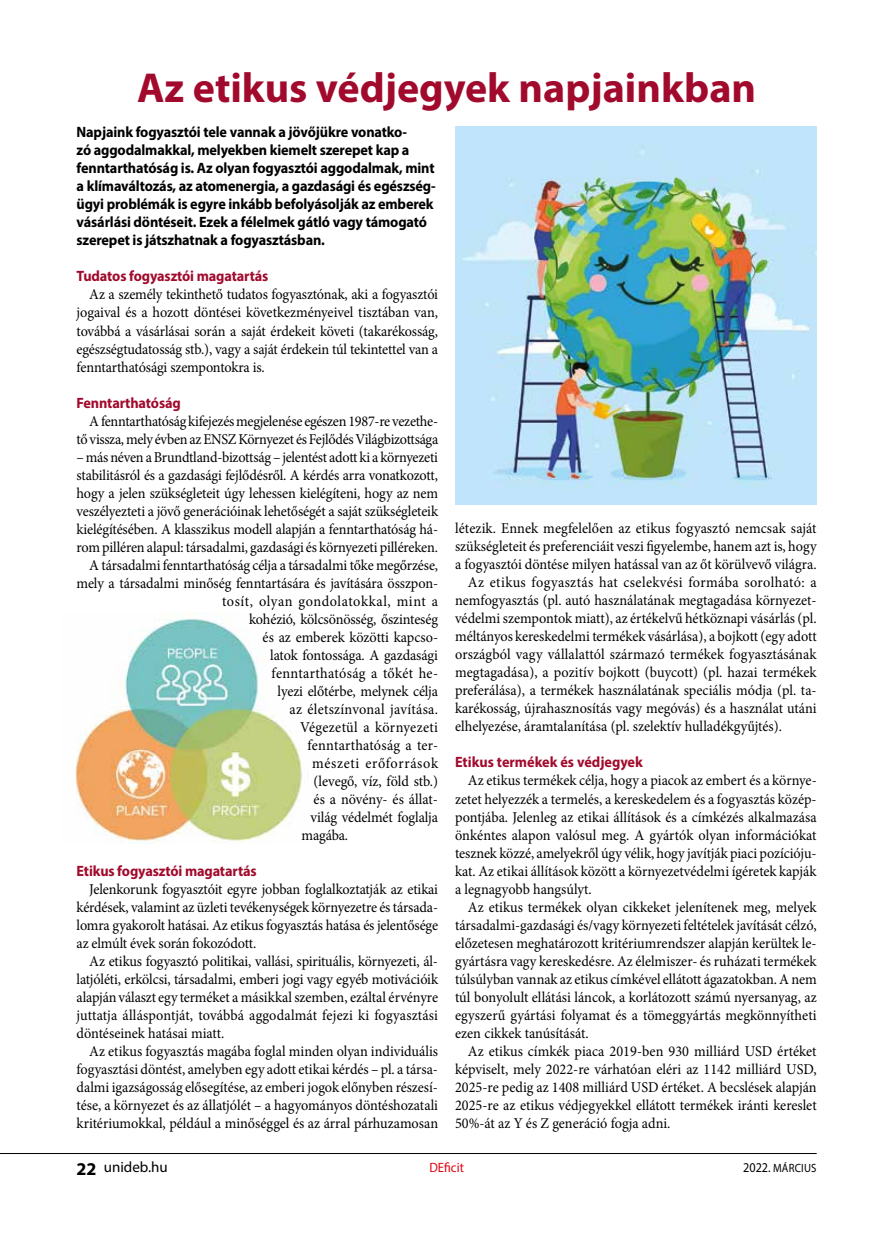
<style>
.page{position:relative;width:872px;height:1234px;background:#fff}
.page>*{position:absolute;margin:0;border:0;box-sizing:border-box;transform-origin:0 0}
.t1{font:700 42px "Myriad Pro";color:#a10a2c}
.t2{font:15px/18px "Minion Pro";letter-spacing:-.005em;color:#000;text-align:justify;scale:.95 1}
.t3{font:700 15px/18px "Myriad Pro";letter-spacing:-.01em;color:#000;scale:.95 1}
.t4{font:700 15px "Myriad Pro";letter-spacing:-.01em;color:#a10a2c;scale:.95 1}
.t5{font:15px "Minion Pro";letter-spacing:-.025em;color:#000;scale:.95 1}
.t6{font:15px "Minion Pro";letter-spacing:.025em;color:#000;scale:.95 1}
.t7{font:15px "Myriad Pro";color:#000}
.t8{font:13.5px "Myriad Pro";color:#e30613;scale:.95 1}
.t9{font:12px "Myriad Pro";letter-spacing:.02em;color:#000;scale:.9 1}
.s1{font-weight:700;font-size:18px}
.s2{font-size:13.5px}
</style>
<div class="page">
<hr style="left:0;top:1152px;width:816px;height:1px;background:#000">
<img style="left:455px;top:126px;width:361px;height:378px">
<img style="left:75px;top:618px;width:227px;height:225px">
<h1 class="t1" style="left:137px;top:61px;width:620px">Az etikus védjegyek napjainkban</h1>
<p class="t3" style="left:77px;top:123px;width:379px">Napjaink fogyasztói tele vannak a jövőjükre vonatko-<br>zó aggodalmakkal, melyekben kiemelt szerepet kap a fenntarthatóság is. Az olyan fogyasztói aggodalmak, mint a klímaváltozás, az atomenergia, a gazdasági és egészség&shy;ügyi problémák is egyre inkább befolyásolják az emberek vásárlási döntéseit. Ezek a félelmek gátló vagy támogató szerepet is játszhatnak a fogyasztásban.</p>
<p class="t4" style="left:77px;top:266px;width:203px">Tudatos fogyasztói magatartás</p>
<p class="t2" style="left:77px;top:286px;width:382px;text-indent:13px">Az a személy tekinthető tudatos fogyasztónak, aki a fogyasztói jogaival és a hozott döntései következményeivel tisztában van, továbbá a vásárlásai során a saját érdekeit követi (takarékosság, egészségtudatosság stb.), vagy a saját érdekein túl tekintettel van a fenntarthatósági szempontokra is.</p>
<p class="t4" style="left:77px;top:392px;width:111px">Fenntarthatóság</p>
<p class="t2" style="left:77px;top:412px;width:382px;text-align:right">A fenntarthatóság kifejezés megjelenése egészen 1987-re vezethe&shy;tő vissza, mely évben az ENSZ Környezet és Fejlődés Világbizottsága</p>
<p class="t5" style="left:77px;top:446px;width:382px">– más néven a Brundtland-bizottság – jelentést adott ki a környezeti</p>
<p class="t2" style="left:77px;top:466px;width:382px">stabilitásról és a gazdasági fejlődésről. A kérdés arra vonatkozott,</p>
<p class="t2" style="left:77px;top:484px;width:382px">hogy a jelen szükségleteit úgy lehessen kielégíteni, hogy az nem</p>
<p class="t2" style="left:77px;top:502px;width:382px">veszélyezteti a jövő generációinak lehetőségét a saját szükségleteik</p>
<p class="t2" style="left:77px;top:520px;width:382px">kielégítésében. A klasszikus modell alapján a fenntarthatóság há-</p>
<p class="t2" style="left:77px;top:538px;width:382px">rom pilléren alapul: társadalmi, gazdasági és környezeti pilléreken.</p>
<p class="t2" style="left:89px;top:556px;width:368px">A társadalmi fenntarthatóság célja a társadalmi tőke megőrzése,</p>
<p class="t2" style="left:77px;top:574px;width:382px">mely a társadalmi minőség fenntartására és javítására összpon-</p>
<p class="t2" style="left:222px;top:592px;width:229px">tosít, olyan gondolatokkal, mint a</p>
<p class="t2" style="left:249px;top:610px;width:200px">kohézió, kölcsönösség, őszinteség</p>
<p class="t2" style="left:263px;top:628px;width:186px">és az emberek közötti kapcso-</p>
<p class="t2" style="left:270px;top:646px;width:178px">latok fontossága. A gazdasági</p>
<p class="t2" style="left:272px;top:664px;width:177px">fenntarthatóság a tőkét he-</p>
<p class="t2" style="left:278px;top:682px;width:170px">lyezi előtérbe, melynek célja</p>
<p class="t2" style="left:290px;top:700px;width:158px">az életszínvonal javítása.</p>
<p class="t2" style="left:300px;top:718px;width:147px">Végezetül a környezeti</p>
<p class="t2" style="left:308px;top:736px;width:139px">fenntarthatóság a ter-</p>
<p class="t2" style="left:312px;top:754px;width:134px">mészeti erőforrások</p>
<p class="t2" style="left:314px;top:772px;width:132px">(levegő, víz, föld stb.)</p>
<p class="t2" style="left:314px;top:790px;width:132px">és a növény- és állat-</p>
<p class="t2" style="left:311px;top:808px;width:136px">világ védelmét foglalja</p>
<p class="t2" style="left:302px;top:826px;width:51px">magába.</p>
<p class="t4" style="left:77px;top:860px;width:191px">Etikus fogyasztói magatartás</p>
<p class="t2" style="left:77px;top:880px;width:382px;text-indent:13px">Jelenkorunk fogyasztóit egyre jobban foglalkoztatják az etikai kérdések, valamint az üzleti tevékenységek környezetre és társada&shy;lomra gyakorolt hatásai. Az etikus fogyasztás hatása és jelentősége az elmúlt évek során fokozódott.</p>
<p class="t2" style="left:77px;top:952px;width:382px;text-indent:13px">Az etikus fogyasztó politikai, vallási, spirituális, környezeti, ál&shy;latjóléti, erkölcsi, társadalmi, emberi jogi vagy egyéb motivációik alapján választ egy terméket a másikkal szemben, ezáltal érvényre juttatja álláspontját, továbbá aggodalmát fejezi ki fogyasztási döntéseinek hatásai miatt.</p>
<p class="t2" style="left:77px;top:1042px;width:382px;text-indent:13px">Az etikus fogyasztás magába foglal minden olyan individuális fogyasztási döntést, amelyben egy adott etikai kérdés – pl. a társa&shy;dalmi igazságosság elősegítése, az emberi jogok előnyben részesí&shy;tése, a környezet és az állatjólét – a hagyományos döntéshozatali kritériumokkal, például a minőséggel és az árral párhuzamosan</p>
<p class="t2" style="left:455px;top:519px;width:382px">létezik. Ennek megfelelően az etikus fogyasztó nemcsak saját</p>
<p class="t2" style="left:455px;top:537px;width:382px">szükségleteit és preferenciáit veszi figyelembe, hanem azt is, hogy</p>
<p class="t2" style="left:455px;top:555px;width:382px">a fogyasztói döntése milyen hatással van az őt körülvevő világra.</p>
<p class="t6" style="left:468px;top:572px;width:369px">Az etikus fogyasztás hat cselekvési formába sorolható: a</p>
<p class="t2" style="left:455px;top:591px;width:382px">nemfogyasztás (pl. autó használatának megtagadása környezet-</p>
<p class="t2" style="left:455px;top:609px;width:382px">védelmi szempontok miatt), az értékelvű hétköznapi vásárlás (pl.</p>
<p class="t2" style="left:455px;top:627px;width:382px">méltányos kereskedelmi termékek vásárlása), a bojkott (egy adott</p>
<p class="t2" style="left:455px;top:645px;width:382px">országból vagy vállalattól származó termékek fogyasztásának</p>
<p class="t2" style="left:455px;top:663px;width:382px">megtagadása), a pozitív bojkott (buycott) (pl. hazai termékek</p>
<p class="t2" style="left:455px;top:681px;width:382px">preferálása), a termékek használatának speciális módja (pl. ta-</p>
<p class="t2" style="left:455px;top:699px;width:382px">karékosság, újrahasznosítás vagy megóvás) és a használat utáni</p>
<p class="t2" style="left:455px;top:717px;width:345px">elhelyezése, áramtalanítása (pl. szelektív hulladékgyűjtés).</p>
<p class="t4" style="left:455px;top:752px;width:199px">Etikus termékek és védjegyek</p>
<p class="t2" style="left:455px;top:771px;width:382px;text-indent:13px">Az etikus termékek célja, hogy a piacok az embert és a környe&shy;zetet helyezzék a termelés, a kereskedelem és a fogyasztás közép&shy;pontjába. Jelenleg az etikai állítások és a címkézés alkalmazása önkéntes alapon valósul meg. A gyártók olyan információkat tesznek közzé, amelyekről úgy vélik, hogy javítják piaci pozícióju&shy;kat. Az etikai állítások között a környezetvédelmi ígéretek kapják a legnagyobb hangsúlyt.</p>
<p class="t2" style="left:455px;top:897px;width:382px;text-indent:13px">Az etikus termékek olyan cikkeket jelenítenek meg, melyek társadalmi-gazdasági és/vagy környezeti feltételek javítását célzó, előzetesen meghatározott kritériumrendszer alapján kerültek le&shy;gyártásra vagy kereskedésre. Az élelmiszer- és ruházati termékek túlsúlyban vannak az etikus címkével ellátott ágazatokban. A nem túl bonyolult ellátási láncok, a korlátozott számú nyersanyag, az egyszerű gyártási folyamat és a tömeggyártás megkönnyítheti ezen cikkek tanúsítását.</p>
<p class="t2" style="left:455px;top:1041px;width:382px;text-indent:13px">Az etikus címkék piaca 2019-ben 930 milliárd USD értéket képviselt, mely 2022-re várhatóan eléri az 1142 milliárd USD, 2025-re pedig az 1408 milliárd USD értéket. A becslések alapján 2025-re az etikus védjegyekkel ellátott termékek iránti kereslet 50%-át az Y és Z generáció fogja adni.</p>
<p class="t7" style="left:77px;top:1157px;width:93px"><span class="s1">22</span> unideb.hu</p>
<p class="t8" style="left:429px;top:1158px;width:38px">DEficit</p>
<p class="t9" style="left:743px;top:1159px;width:83px"><span class="s2">2022.</span> március</p>
</div>
